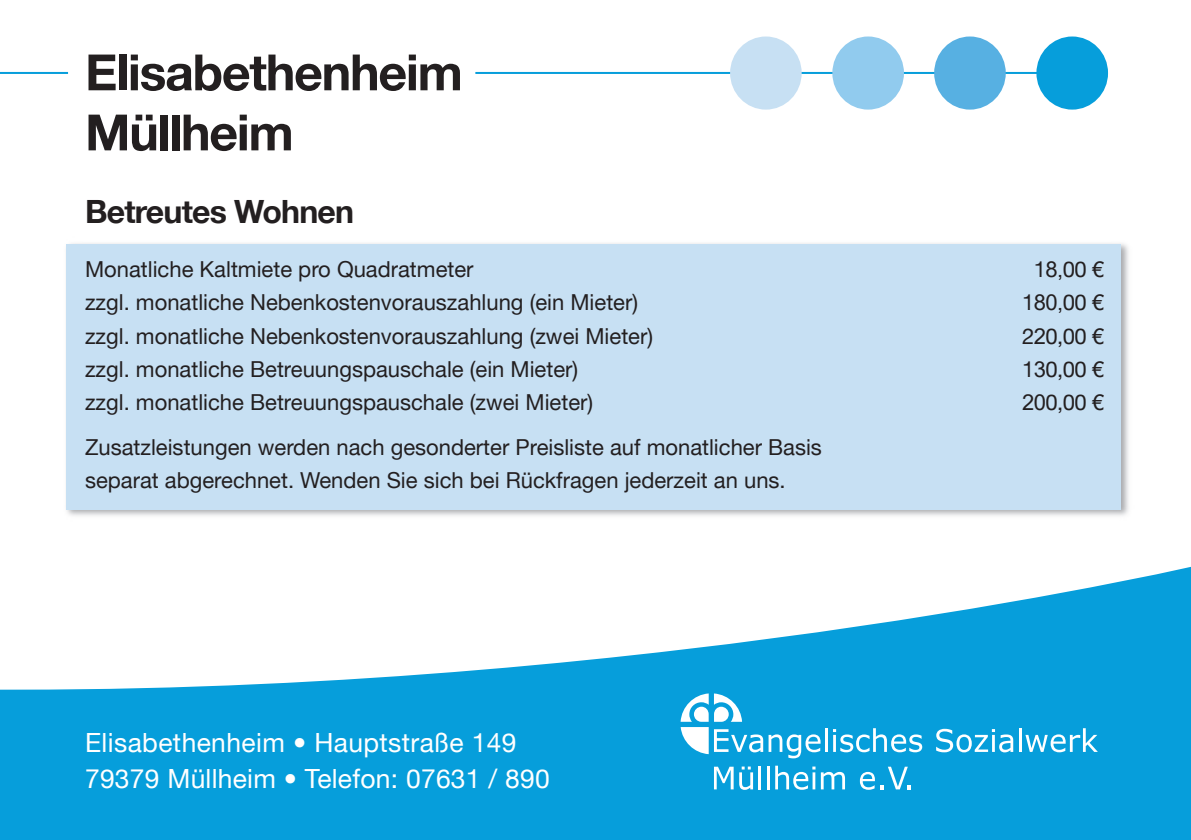
<style>
.page{position:relative;width:1191px;height:840px;background:#fff}
.page>*{position:absolute;margin:0;border:0;box-sizing:border-box;transform-origin:0 0}
.t1{font:700 50px "Helvetica Neue";letter-spacing:-.025em;color:#231f20}
.t2{font:700 32px "Helvetica Neue";letter-spacing:-.025em;color:#231f20}
.t3{font:26.4px "Helvetica Neue";letter-spacing:.015em;color:#fff}
.t4{font:22px "Helvetica Neue";color:#231f20}
.s1{font-family:"Arial"}
</style>
<div class="page">
<hr style="left:475px;top:72px;width:610px;height:2px;background:#069edb">
<div style="left:730px;top:36px;width:71px;height:73px;background:#c7e0f3;border-radius:50%"></div>
<div style="left:832px;top:36px;width:72px;height:73px;background:#91cbee;border-radius:50%"></div>
<div style="left:934px;top:36px;width:71px;height:73px;background:#57b0e2;border-radius:50%"></div>
<div style="left:1036px;top:36px;width:72px;height:73px;background:#069edb;border-radius:50%"></div>
<svg style="left:0;top:567px;width:1190px;height:272px;fill:#069edb"></svg>
<svg style="left:680px;top:693px;width:28px;height:60px"></svg>
<svg style="left:714px;top:693px;width:28px;height:28px"></svg>
<svg style="left:714px;top:728px;width:106px;height:30px"></svg>
<hr style="left:825px;top:727px;width:2px;height:24px;background:#fff">
<svg style="left:833px;top:727px;width:89px;height:25px"></svg>
<svg style="left:936px;top:728px;width:77px;height:24px"></svg>
<hr style="left:1018px;top:727px;width:3px;height:24px;background:#fff">
<svg style="left:1025px;top:727px;width:72px;height:24px"></svg>
<svg style="left:714px;top:766px;width:19px;height:23px"></svg>
<svg style="left:739px;top:766px;width:14px;height:23px"></svg>
<hr style="left:758px;top:765px;width:3px;height:24px;background:#fff">
<hr style="left:767px;top:765px;width:2px;height:24px;background:#fff">
<svg style="left:775px;top:765px;width:40px;height:24px"></svg>
<svg style="left:821px;top:771px;width:24px;height:18px"></svg>
<svg style="left:860px;top:766px;width:51px;height:23px"></svg>
<img style="left:66px;top:243px;width:1063px;height:273px">
<div style="left:66px;top:244px;width:1055px;height:265px;background:#c7e0f3"></div>
<hr style="left:0;top:72px;width:68px;height:2px;background:#069edb">
<p class="t1" style="left:85px;top:51px;width:379px">Elisabethenheim</p>
<p class="t1" style="left:85px;top:111px;width:210px">Müllheim</p>
<p class="t2" style="left:85px;top:198px;width:270px">Betreutes Wohnen</p>
<p class="t4" style="left:85px;top:260px;width:390px">Monatliche Kaltmiete pro Quadratmeter</p>
<p class="t4" style="left:85px;top:293px;width:554px">zzgl. monatliche Nebenkostenvorauszahlung (ein Mieter)</p>
<p class="t4" style="left:85px;top:326px;width:569px">zzgl. monatliche Nebenkostenvorauszahlung (zwei Mieter)</p>
<p class="t4" style="left:85px;top:359px;width:494px">zzgl. monatliche Betreuungspauschale (ein Mieter)</p>
<p class="t4" style="left:85px;top:392px;width:509px">zzgl. monatliche Betreuungspauschale (zwei Mieter)</p>
<p class="t4" style="left:85px;top:437px;width:738px">Zusatzleistungen werden nach gesonderter Preisliste auf monatlicher Basis</p>
<p class="t4" style="left:85px;top:470px;width:702px">separat abgerechnet. Wenden Sie sich bei Rückfragen jederzeit an uns.</p>
<p class="t3" style="left:85px;top:730px;width:433px">Elisabethenheim • Hauptstraße 149</p>
<p class="t3" style="left:85px;top:766px;width:466px">79379 Müllheim • Telefon: 07631 / 890</p>
<p class="t4" style="left:1033px;top:260px;width:72px">1<span class="s1">8,</span>00 €</p>
<p class="t4" style="left:1022px;top:293px;width:83px">1<span class="s1">80,</span>00 €</p>
<p class="t4" style="left:1022px;top:326px;width:83px">2<span class="s1">2</span>0,00 €</p>
<p class="t4" style="left:1022px;top:359px;width:83px">1<span class="s1">3</span>0,00 €</p>
<p class="t4" style="left:1022px;top:392px;width:83px"><span class="s1">20</span>0,00 €</p>
</div>
